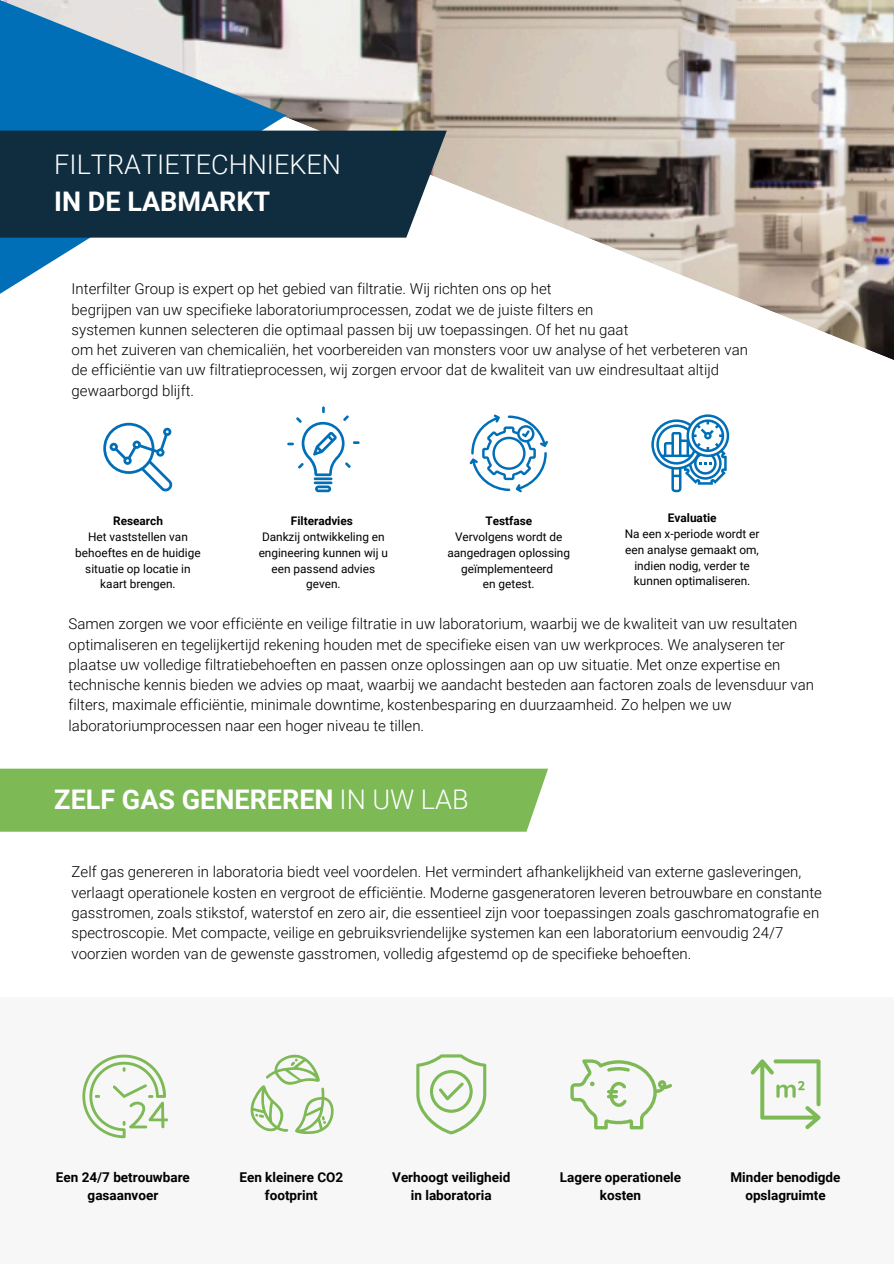
<style>
.page{position:relative;width:894px;height:1264px;background:#fff}
.page>*{position:absolute;margin:0;border:0;box-sizing:border-box;transform-origin:0 0}
.t1{font:700 27px "Roboto";color:#fff}
.t2{font:300 27px "Roboto";color:#fff}
.t3{font:300 15px/20.2px "Roboto";color:#000}
.t4{font:700 13.5px/18px "Roboto";color:#000;text-align:center}
.t5{font:11.85px/15.8px "Roboto";color:#000;text-align:center}
.t6{font:700 11.85px "Roboto";color:#000}
.s1{font-weight:300}
</style>
<div class="page">
<svg style="left:126px;top:0;width:767px;height:493px"></svg>
<svg style="left:0;top:238px;width:286px;height:57px"></svg>
<svg style="left:0;top:0;width:287px;height:131px;background:#528db6"></svg>
<div style="left:0;top:131px;width:446px;height:107px;background:#102d3f"></div>
<div style="left:0;top:768px;width:548px;height:63px;background:#7db955"></div>
<svg style="left:103px;top:423px;width:70px;height:69px"></svg>
<hr style="left:313px;top:477px;width:19px;height:3px;background:#006fb8">
<hr style="left:313px;top:481px;width:19px;height:3px;background:#006fb8">
<svg style="left:315px;top:485px;width:16px;height:7px"></svg>
<svg style="left:287px;top:406px;width:72px;height:70px"></svg>
<svg style="left:469px;top:414px;width:79px;height:78px"></svg>
<svg style="left:651px;top:414px;width:77px;height:78px"></svg>
<div style="left:0;top:997px;width:893px;height:266px;background:#f7f7f7"></div>
<svg style="left:250px;top:1054px;width:83px;height:80px"></svg>
<svg style="left:570px;top:1059px;width:101px;height:70px"></svg>
<svg style="left:82px;top:1054px;width:86px;height:84px"></svg>
<svg style="left:416px;top:1054px;width:70px;height:80px"></svg>
<svg style="left:750px;top:1059px;width:70px;height:70px"></svg>
<h1 class="t2" style="left:54px;top:149px;width:288px">FILTRATIETECHNIEKEN</h1>
<h3 class="t1" style="left:54px;top:186px;width:217px">IN DE LABMARKT</h3>
<p class="t3" style="left:72px;top:279px;width:677px">Interfilter Group is expert op het gebied van filtratie. Wij richten ons op het<br>begrijpen van uw specifieke laboratoriumprocessen, zodat we de juiste filters en<br>systemen kunnen selecteren die optimaal passen bij uw toepassingen. Of het nu gaat<br>om het zuiveren van chemicaliën, het voorbereiden van monsters voor uw analyse of het verbeteren van de efficiëntie van uw filtratieprocessen, wij zorgen ervoor dat de kwaliteit van uw eindresultaat altijd gewaarborgd blijft.</p>
<p class="t6" style="left:113px;top:514px;width:51px">Research</p>
<p class="t5" style="left:75px;top:529px;width:127px">Het vaststellen van behoeftes en de huidige situatie op locatie in kaart brengen.</p>
<p class="t6" style="left:291px;top:514px;width:63px">Filteradvies</p>
<p class="t5" style="left:258px;top:529px;width:131px">Dankzij ontwikkeling en engineering kunnen wij u een passend advies</p>
<p class="t5" style="left:306px;top:576px;width:36px">geven.</p>
<p class="t6" style="left:485px;top:514px;width:48px">Testfase</p>
<p class="t5" style="left:447px;top:529px;width:124px">Vervolgens wordt de aangedragen oplossing geïmplementeerd</p>
<p class="t5" style="left:483px;top:576px;width:53px">en getest.</p>
<p class="t6" style="left:667px;top:511px;width:50px">Evaluatie</p>
<p class="t5" style="left:624px;top:526px;width:136px">Na een x-periode wordt er een analyse gemaakt om, indien nodig, verder te kunnen optimaliseren.</p>
<h2 class="t3" style="left:69px;top:614px;width:746px">Samen zorgen we voor efficiënte en veilige filtratie in uw laboratorium, waarbij we de kwaliteit van uw resultaten optimaliseren en tegelijkertijd rekening houden met de specifieke eisen van uw werkproces. We analyseren ter plaatse uw volledige filtratiebehoeften en passen onze oplossingen aan op uw situatie. Met onze expertise en technische kennis bieden we advies op maat, waarbij we aandacht besteden aan factoren zoals de levensduur van filters, maximale efficiëntie, minimale downtime, kostenbesparing en duurzaamheid. Zo helpen we uw laboratoriumprocessen naar een hoger niveau te tillen.</h2>
<p class="t1" style="left:54px;top:783px;width:415px">ZELF GAS GENEREREN <span class="s1">IN UW LAB</span></p>
<p class="t3" style="left:72px;top:862px;width:751px">Zelf gas genereren in laboratoria biedt veel voordelen. Het vermindert afhankelijkheid van externe gasleveringen, verlaagt operationele kosten en vergroot de efficiëntie. Moderne gasgeneratoren leveren betrouwbare en constante gasstromen, zoals stikstof, waterstof en zero air, die essentieel zijn voor toepassingen zoals gaschromatografie en spectroscopie. Met compacte, veilige en gebruiksvriendelijke systemen kan een laboratorium eenvoudig 24/7 voorzien worden van de gewenste gasstromen, volledig afgestemd op de specifieke behoeften.</p>
<p class="t4" style="left:56px;top:1168px;width:135px">Een 24/7 betrouwbare gasaanvoer</p>
<h3 class="t4" style="left:239px;top:1168px;width:105px">Een kleinere CO2 footprint</h3>
<h1 class="t4" style="left:559px;top:1168px;width:123px">Lagere operationele kosten</h1>
<h2 class="t4" style="left:392px;top:1168px;width:119px">Verhoogt veiligheid in laboratoria</h2>
<h3 class="t4" style="left:730px;top:1168px;width:111px">Minder benodigde opslagruimte</h3>
</div>
